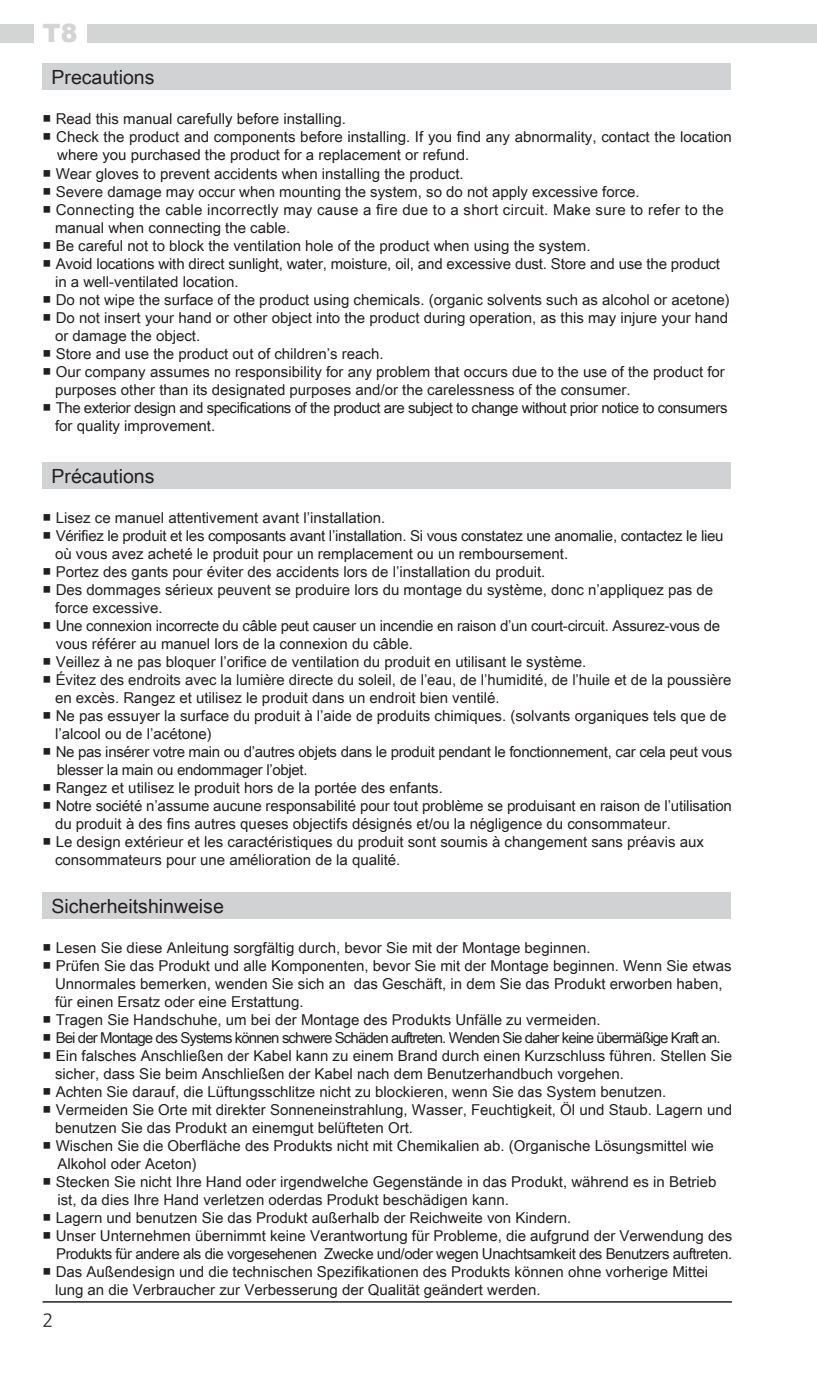
<style>
.page{position:relative;width:817px;height:1387px;background:#fff}
.page>*{position:absolute;margin:0;border:0;box-sizing:border-box;transform-origin:0 0}
.t1{font:900 25.2px "Arial";color:#d3d4d4}
.t2{font:19.5px "Arial Unicode MS";color:#231f20}
.t3{font:18px "Nanum Gothic";color:#231f20}
.t4{font:15px/18px "Arial Unicode MS";color:#231f20}
.t5{font:15px "Arial Unicode MS";letter-spacing:-.02em;color:#231f20}
.t6{font:15px "Arial Unicode MS";letter-spacing:-.03em;color:#231f20}
.t7{font:15px "Arial Unicode MS";letter-spacing:-.06em;color:#231f20}
.t8{font:15px "Arial Unicode MS";letter-spacing:.02em;color:#231f20}
</style>
<div class="page">
<hr style="left:43px;top:1300px;width:688px;height:2px;background:#231f20">
<div style="left:87px;top:25px;width:729px;height:18px;background:#d3d4d4"></div>
<div style="left:0;top:25px;width:33px;height:18px;background:#d3d4d4"></div>
<div style="left:43px;top:63px;width:687px;height:27px;background:#d1d2d4"></div>
<div style="left:43px;top:462px;width:687px;height:26px;background:#d1d2d4"></div>
<div style="left:43px;top:891px;width:687px;height:27px;background:#d1d2d4"></div>
<h1 class="t1" style="left:43px;top:15px;width:37px">T8</h1>
<p class="t2" style="left:51px;top:63px;width:104px">Precautions</p>
<p class="t4" style="left:43px;top:110px;width:305px">■ Read this manual carefully before installing.</p>
<p class="t4" style="left:57px;top:128px;width:676px;text-indent:-15px">■ Check the product and components before installing. If you find any abnormality, contact the location where you purchased the product for a replacement or refund.</p>
<p class="t4" style="left:43px;top:164px;width:422px">■ Wear gloves to prevent accidents when installing the product.</p>
<p class="t4" style="left:43px;top:182px;width:598px">■ Severe damage may occur when mounting the system, so do not apply excessive force.</p>
<p class="t8" style="left:43px;top:198px;width:682px">■ Connecting the cable incorrectly may cause a fire due to a short circuit. Make sure to refer to the</p>
<p class="t4" style="left:55px;top:218px;width:237px">manual when connecting the cable.</p>
<p class="t4" style="left:43px;top:236px;width:549px">■ Be careful not to block the ventilation hole of the product when using the system.</p>
<p class="t4" style="left:43px;top:254px;width:679px">■ Avoid locations with direct sunlight, water, moisture, oil, and excessive dust. Store and use the product</p>
<p class="t4" style="left:55px;top:272px;width:185px">in a well-ventilated location.</p>
<p class="t4" style="left:43px;top:290px;width:688px">■ Do not wipe the surface of the product using chemicals. (organic solvents such as alcohol or acetone)</p>
<p class="t4" style="left:43px;top:308px;width:687px">■ Do not insert your hand or other object into the product during operation, as this may injure your hand</p>
<p class="t4" style="left:55px;top:326px;width:147px">or damage the object.</p>
<p class="t4" style="left:43px;top:344px;width:342px">■ Store and use the product out of children’s reach.</p>
<p class="t4" style="left:43px;top:362px;width:683px">■ Our company assumes no responsibility for any problem that occurs due to the use of the product for</p>
<p class="t4" style="left:55px;top:380px;width:577px">purposes other than its designated purposes and/or the carelessness of the consumer.</p>
<p class="t6" style="left:43px;top:396px;width:686px">■ The exterior design and specifications of the product are subject to change without prior notice to consumers</p>
<p class="t4" style="left:55px;top:416px;width:162px">for quality improvement.</p>
<p class="t2" style="left:51px;top:461px;width:104px">Précautions</p>
<p class="t4" style="left:43px;top:508px;width:344px">■ Lisez ce manuel attentivement avant l’installation.</p>
<p class="t5" style="left:43px;top:525px;width:682px">■ Vérifiez le produit et les composants avant l’installation. Si vous constatez une anomalie, contactez le lieu</p>
<p class="t4" style="left:55px;top:544px;width:514px">où vous avez acheté le produit pour un remplacement ou un remboursement.</p>
<p class="t4" style="left:43px;top:562px;width:504px">■ Portez des gants pour éviter des accidents lors de l’installation du produit.</p>
<p class="t4" style="left:43px;top:580px;width:672px">■ Des dommages sérieux peuvent se produire lors du montage du système, donc n’appliquez pas de</p>
<p class="t4" style="left:55px;top:598px;width:109px">force excessive.</p>
<p class="t5" style="left:43px;top:615px;width:679px">■ Une connexion incorrecte du câble peut causer un incendie en raison d’un court-circuit. Assurez-vous de</p>
<p class="t4" style="left:56px;top:634px;width:358px">vous référer au manuel lors de la connexion du câble.</p>
<p class="t4" style="left:43px;top:652px;width:545px">■ Veillez à ne pas bloquer l’orifice de ventilation du produit en utilisant le système.</p>
<p class="t4" style="left:43px;top:670px;width:690px">■ Évitez des endroits avec la lumière directe du soleil, de l’eau, de l’humidité, de l’huile et de la poussière</p>
<p class="t4" style="left:55px;top:688px;width:446px">en excès. Rangez et utilisez le produit dans un endroit bien ventilé.</p>
<p class="t4" style="left:43px;top:706px;width:685px">■ Ne pas essuyer la surface du produit à l’aide de produits chimiques. (solvants organiques tels que de</p>
<p class="t4" style="left:55px;top:724px;width:158px">l’alcool ou de l’acétone)</p>
<p class="t5" style="left:43px;top:741px;width:691px">■ Ne pas insérer votre main ou d’autres objets dans le produit pendant le fonctionnement, car cela peut vous</p>
<p class="t5" style="left:57px;top:759px;width:252px">blesser la main ou endommager l’objet.</p>
<p class="t4" style="left:43px;top:778px;width:402px">■ Rangez et utilisez le produit hors de la portée des enfants.</p>
<p class="t4" style="left:43px;top:796px;width:690px">■ Notre société n’assume aucune responsabilité pour tout problème se produisant en raison de l’utilisation</p>
<p class="t4" style="left:55px;top:814px;width:617px">du produit à des fins autres queses objectifs désignés et/ou la négligence du consommateur.</p>
<p class="t4" style="left:43px;top:832px;width:662px">■ Le design extérieur et les caractéristiques du produit sont soumis à changement sans préavis aux</p>
<p class="t4" style="left:55px;top:850px;width:347px">consommateurs pour une amélioration de la qualité.</p>
<p class="t2" style="left:51px;top:891px;width:174px">Sicherheitshinweise</p>
<p class="t4" style="left:43px;top:938px;width:549px">■ Lesen Sie diese Anleitung sorgfältig durch, bevor Sie mit der Montage beginnen.</p>
<p class="t4" style="left:43px;top:956px;width:690px">■ Prüfen Sie das Produkt und alle Komponenten, bevor Sie mit der Montage beginnen. Wenn Sie etwas</p>
<p class="t4" style="left:55px;top:974px;width:668px">Unnormales bemerken, wenden Sie sich an das Geschäft, in dem Sie das Produkt erworben haben,</p>
<p class="t4" style="left:55px;top:992px;width:250px">für einen Ersatz oder eine Erstattung.</p>
<p class="t4" style="left:43px;top:1010px;width:559px">■ Tragen Sie Handschuhe, um bei der Montage des Produkts Unfälle zu vermeiden.</p>
<p class="t7" style="left:43px;top:1026px;width:679px">■ Bei der Montage des Systems können schwere Schäden auftreten. Wenden Sie daher keine übermäßige Kraft an.</p>
<p class="t4" style="left:43px;top:1046px;width:691px">■ Ein falsches Anschließen der Kabel kann zu einem Brand durch einen Kurzschluss führen. Stellen Sie</p>
<p class="t4" style="left:55px;top:1064px;width:570px">sicher, dass Sie beim Anschließen der Kabel nach dem Benutzerhandbuch vorgehen.</p>
<p class="t4" style="left:43px;top:1082px;width:625px">■ Achten Sie darauf, die Lüftungsschlitze nicht zu blockieren, wenn Sie das System benutzen.</p>
<p class="t4" style="left:43px;top:1100px;width:691px">■ Vermeiden Sie Orte mit direkter Sonneneinstrahlung, Wasser, Feuchtigkeit, Öl und Staub. Lagern und</p>
<p class="t4" style="left:55px;top:1118px;width:359px">benutzen Sie das Produkt an einemgut belüfteten Ort.</p>
<p class="t4" style="left:43px;top:1136px;width:672px">■ Wischen Sie die Oberfläche des Produkts nicht mit Chemikalien ab. (Organische Lösungsmittel wie</p>
<p class="t4" style="left:57px;top:1154px;width:141px">Alkohol oder Aceton)</p>
<p class="t4" style="left:43px;top:1172px;width:675px">■ Stecken Sie nicht Ihre Hand oder irgendwelche Gegenstände in das Produkt, während es in Betrieb</p>
<p class="t4" style="left:57px;top:1190px;width:453px">ist, da dies Ihre Hand verletzen oderdas Produkt beschädigen kann.</p>
<p class="t4" style="left:43px;top:1208px;width:530px">■ Lagern und benutzen Sie das Produkt außerhalb der Reichweite von Kindern.</p>
<p class="t4" style="left:43px;top:1226px;width:691px">■ Unser Unternehmen übernimmt keine Verantwortung für Probleme, die aufgrund der Verwendung des</p>
<p class="t6" style="left:56px;top:1242px;width:677px">Produkts für andere als die vorgesehenen Zwecke und/oder wegen Unachtsamkeit des Benutzers auftreten.</p>
<p class="t4" style="left:43px;top:1262px;width:667px">■ Das Außendesign und die technischen Spezifikationen des Produkts können ohne vorherige Mittei</p>
<p class="t4" style="left:55px;top:1280px;width:487px">lung an die Verbraucher zur Verbesserung der Qualität geändert werden.</p>
<p class="t3" style="left:43px;top:1311px;width:12px">2</p>
</div>
